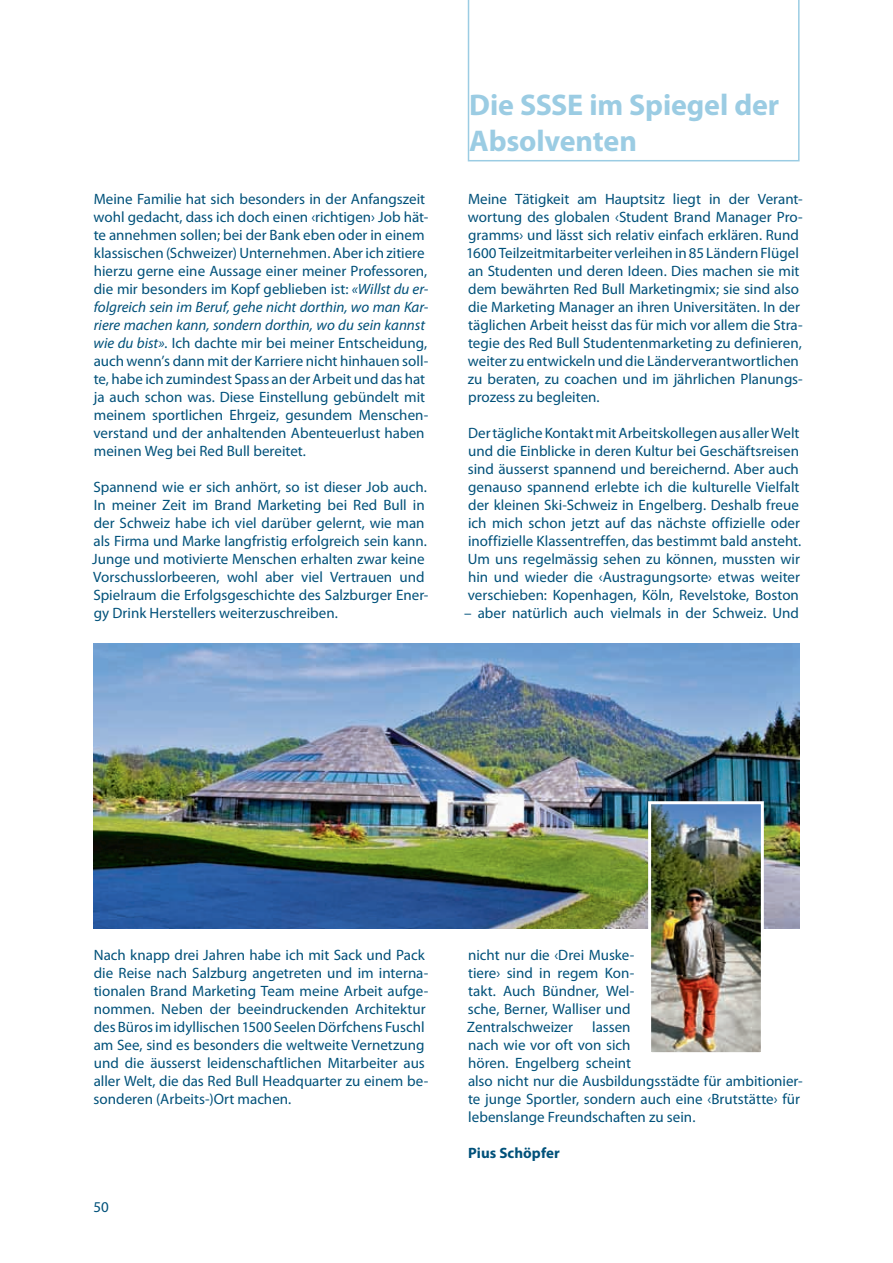
<style>
.page{position:relative;width:893px;height:1263px;background:#fff}
.page>*{position:absolute;margin:0;border:0;box-sizing:border-box;transform-origin:0 0}
.t1{font:700 30px/36px "Myriad Pro";letter-spacing:-.005em;color:#9bcce3}
.t2{font:15px/18px "Myriad Pro";color:#00517a}
.t3{font:700 15px "Myriad Pro";letter-spacing:.005em;color:#00517a}
.s1{font-style:italic}
</style>
<div class="page">
<img style="left:93px;top:643px;width:706px;height:285px">
<img style="left:652px;top:805px;width:107px;height:246px">
<div style="left:648px;top:801px;width:115px;height:254px;border:3px solid #fff"></div>
<svg style="left:468px;top:0;width:331px;height:161px"></svg>
<p class="t2" style="left:93px;top:190px;width:336px">Meine Familie hat sich besonders in der Anfangszeit wohl gedacht, dass ich doch einen ‹richtigen› Job hät&shy;te annehmen sollen; bei der Bank eben oder in einem klassischen (Schweizer) Unternehmen. Aber ich zitiere hierzu gerne eine Aussage einer meiner Professoren, die mir besonders im Kopf geblieben ist: <span class="s1">«Willst du er&shy;folgreich sein im Beruf, gehe nicht dorthin, wo man Kar&shy;riere machen kann, sondern dorthin, wo du sein kannst wie du bist».</span> Ich dachte mir bei meiner Entscheidung, auch wenn’s dann mit der Karriere nicht hinhauen soll&shy;te, habe ich zumindest Spass an der Arbeit und das hat ja auch schon was. Diese Einstellung gebündelt mit meinem sportlichen Ehrgeiz, gesundem Menschen&shy;verstand und der anhaltenden Abenteuerlust haben meinen Weg bei Red Bull bereitet.</p>
<p class="t2" style="left:92px;top:478px;width:338px">Spannend wie er sich anhört, so ist dieser Job auch.<br>In meiner Zeit im Brand Marketing bei Red Bull in der Schweiz habe ich viel darüber gelernt, wie man als Firma und Marke langfristig erfolgreich sein kann.<br>Junge und motivierte Menschen erhalten zwar keine Vorschusslorbeeren, wohl aber viel Vertrauen und Spielraum die Erfolgsgeschichte des Salzburger Ener&shy;gy Drink Herstellers weiterzuschreiben.</p>
<h1 class="t1" style="left:469px;top:86px;width:311px">Die SSSE im Spiegel der<br>Absolventen</h1>
<p class="t2" style="left:466px;top:190px;width:338px">Meine Tätigkeit am Hauptsitz liegt in der Verant&shy;wortung des globalen ‹Student Brand Manager Pro&shy;gramms› und lässt sich relativ einfach erklären. Rund 1600 Teilzeitmitarbeiter verleihen in 85 Ländern Flügel an Studenten und deren Ideen. Dies machen sie mit dem bewährten Red Bull Marketingmix; sie sind also die Marketing Manager an ihren Universitäten. In der täglichen Arbeit heisst das für mich vor allem die Stra&shy;tegie des Red Bull Studentenmarketing zu definieren, weiter zu entwickeln und die Länderverantwortlichen zu beraten, zu coachen und im jährlichen Planungs&shy;prozess zu begleiten.</p>
<p class="t2" style="left:468px;top:424px;width:335px">Der tägliche Kontakt mit Arbeitskollegen aus aller Welt und die Einblicke in deren Kultur bei Geschäftsreisen sind äusserst spannend und bereichernd. Aber auch genauso spannend erlebte ich die kulturelle Vielfalt der kleinen Ski-Schweiz in Engelberg. Deshalb freue ich mich schon jetzt auf das nächste offizielle oder inoffizielle Klassentreffen, das bestimmt bald ansteht.<br>Um uns regelmässig sehen zu können, mussten wir hin und wieder die ‹Austragungsorte› etwas weiter verschieben: Kopenhagen, Köln, Revelstoke, Boston</p>
<p class="t2" style="left:464px;top:604px;width:336px">– aber natürlich auch vielmals in der Schweiz. Und</p>
<p class="t2" style="left:94px;top:946px;width:336px">Nach knapp drei Jahren habe ich mit Sack und Pack die Reise nach Salzburg angetreten und im interna&shy;tionalen Brand Marketing Team meine Arbeit aufge&shy;nommen. Neben der beeindruckenden Architektur des Büros im idyllischen 1500 Seelen Dörfchens Fuschl am See, sind es besonders die weltweite Vernetzung und die äusserst leidenschaftlichen Mitarbeiter aus aller Welt, die das Red Bull Headquarter zu einem be&shy;sonderen (Arbeits-)Ort machen.</p>
<p class="t2" style="left:93px;top:1198px;width:17px">50</p>
<p class="t2" style="left:467px;top:946px;width:169px">nicht nur die ‹Drei Muske&shy;tiere› sind in regem Kon&shy;takt. Auch Bündner, Wel&shy;sche, Berner, Walliser und<br>Zentralschweizer</p>
<p class="t2" style="left:468px;top:1018px;width:336px;text-indent:124px">lassen<br>nach wie vor oft von sich<br>hören. Engelberg scheint<br>also nicht nur die Ausbildungsstädte für ambitionier&shy;te junge Sportler, sondern auch eine ‹Brutstätte› für lebenslange Freundschaften zu sein.</p>
<p class="t3" style="left:468px;top:1143px;width:93px">Pius Schöpfer</p>
</div>
